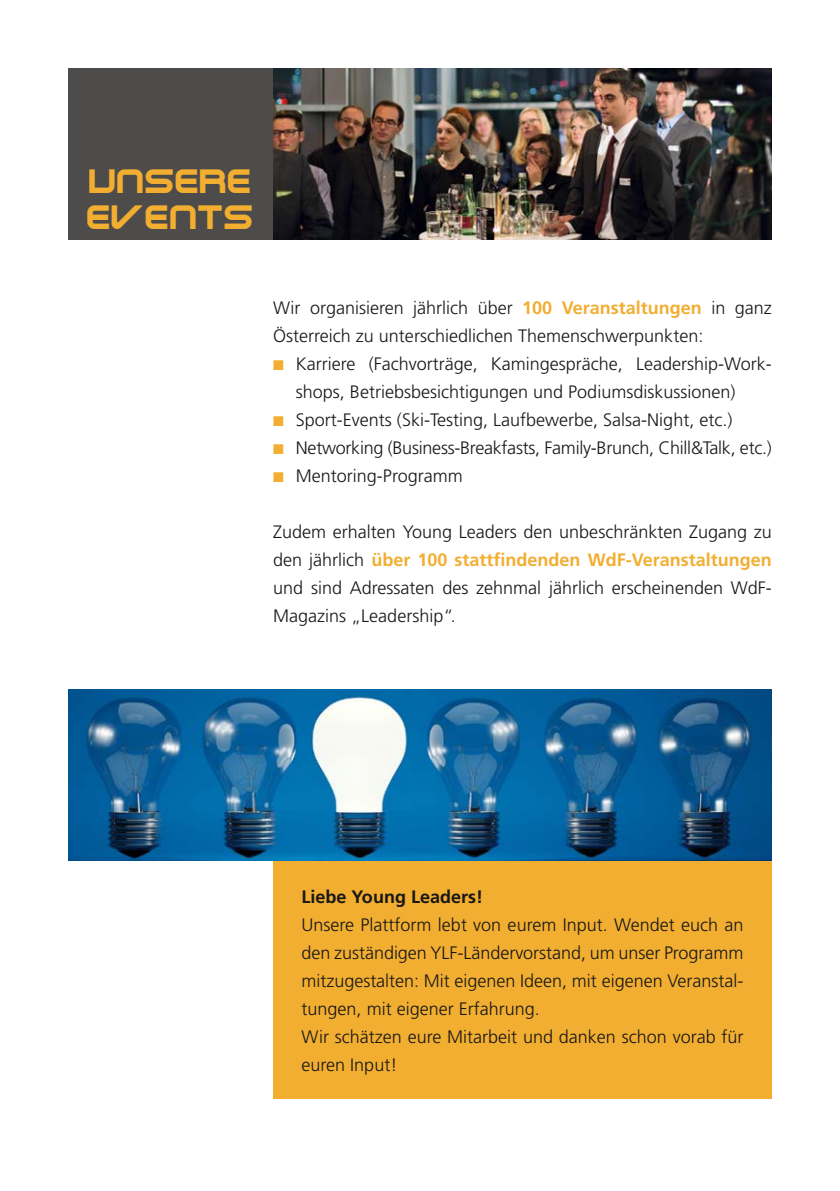
<style>
.page{position:relative;width:840px;height:1191px;background:#fff}
.page>*{position:absolute;margin:0;border:0;box-sizing:border-box;transform-origin:0 0}
.t1{font:36px/36px "Terminator Two";letter-spacing:.03em;color:#f2ae31}
.t2{font:300 18px/28px "Frutiger LT Std";color:#181716}
.t3{font:700 18px "Frutiger LT Std";color:#181716}
.s1{font-weight:700;color:#f2ae31}
.s2{color:#f2ae31}
</style>
<div class="page">
<div style="left:68px;top:68px;width:205px;height:171px;background:#4e4b4b"></div>
<img style="left:273px;top:68px;width:498px;height:171px">
<div style="left:273px;top:860px;width:498px;height:239px;background:#f2ae31"></div>
<img style="left:68px;top:689px;width:703px;height:171px">
<h1 class="t1" style="left:87px;top:163px;width:168px">UNSERE<br>EVENTS</h1>
<p class="t2" style="left:273px;top:294px;width:500px">Wir organisieren jährlich über <span class="s1">100 Veranstaltungen</span> in ganz<br>Österreich zu unterschiedlichen Themenschwerpunkten:</p>
<p class="t2" style="left:296px;top:350px;width:477px;text-indent:-23px"><span class="s2">■</span> Karriere (Fachvorträge, Kamingespräche, Leadership-Work&shy;shops, Betriebsbesichtigungen und Podiumsdiskussionen)</p>
<p class="t2" style="left:273px;top:406px;width:460px"><span class="s2">■</span> Sport-Events (Ski-Testing, Laufbewerbe, Salsa-Night, etc.)</p>
<p class="t2" style="left:273px;top:434px;width:500px"><span class="s2">■</span> Networking (Business-Breakfasts, Family-Brunch, Chill&amp;Talk, etc.)</p>
<p class="t2" style="left:273px;top:462px;width:191px"><span class="s2">■</span> Mentoring-Programm</p>
<p class="t2" style="left:273px;top:518px;width:500px;text-align:justify">Zudem erhalten Young Leaders den unbeschränkten Zugang zu den jährlich <span class="s1">über 100 stattfindenden WdF-Veranstaltungen </span>und sind Adressaten des zehnmal jährlich erscheinenden WdF-Magazins „Leadership“.</p>
<p class="t3" style="left:301px;top:885px;width:183px">Liebe Young Leaders!</p>
<p class="t2" style="left:301px;top:910px;width:443px">Unsere Plattform lebt von eurem Input. Wendet euch an den zuständigen YLF-Ländervorstand, um unser Programm mitzugestalten: Mit eigenen Ideen, mit eigenen Veranstal&shy;tungen, mit eigener Erfahrung.<br>Wir schätzen eure Mitarbeit und danken schon vorab für euren Input!</p>
</div>
